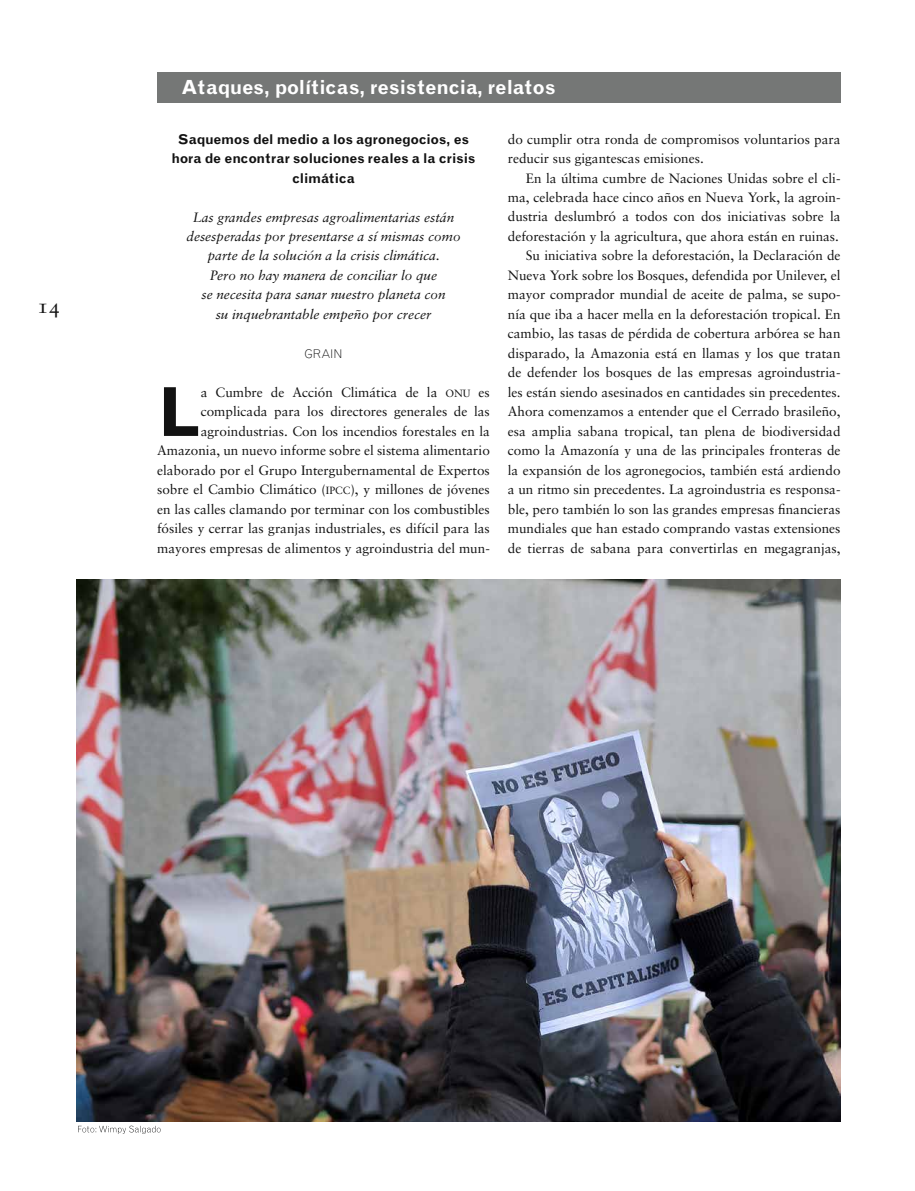
<style>
.page{position:relative;width:915px;height:1191px;background:#fff}
.page>*{position:absolute;margin:0;border:0;box-sizing:border-box;transform-origin:0 0}
.t1{font:700 67.5px "Grotesque";color:#121212}
.t2{font:21px "Sabon Roman SC";color:#121212}
.t3{font:700 19.5px "Grotesque";color:#fff}
.t4{font:13.5px/19.5px "Sabon";color:#121212;text-align:right}
.t5{font:13.5px/19.5px "Sabon Italic Os F";color:#121212;text-align:center}
.t6{font:700 13.5px/19.5px "Grotesque";letter-spacing:-.015em;color:#121212;text-align:center}
.t7{font:300 12px "Grotesque";color:#121212}
.s1{font-size:10.5px}
</style>
<div class="page">
<div style="left:157px;top:72px;width:683px;height:30px;background:#757776"></div>
<img style="left:77px;top:579px;width:763px;height:542px">
<svg style="left:78px;top:1125px;width:83px;height:9px"></svg>
<h2 class="t2" style="left:37px;top:293px;width:25px">14</h2>
<h3 class="t3" style="left:181px;top:75px;width:375px">Ataques, políticas, resistencia, relatos</h3>
<p class="t6" style="left:171px;top:129px;width:305px">Saquemos del medio a los agronegocios, es hora de encontrar soluciones reales a la crisis climática</p>
<p class="t5" style="left:186px;top:207px;width:275px">Las grandes empresas agroalimentarias están desesperadas por presentarse a sí mismas como parte de la solución a la crisis climática.<br>Pero no hay manera de conciliar lo que<br>se necesita para sanar nuestro planeta con<br>su inquebrantable empeño por crecer</p>
<p class="t7" style="left:304px;top:346px;width:39px">GRAIN</p>
<h1 class="t1" style="left:157px;top:372px;width:45px">L</h1>
<p class="t4" style="left:507px;top:129px;width:334px;text-align:left">do cumplir otra ronda de compromisos voluntarios para reducir sus gigantescas emisiones.</p>
<p class="t4" style="left:507px;top:168px;width:334px">En la última cumbre de Naciones Unidas sobre el cli&shy;ma, celebrada hace cinco años en Nueva York, la agroin&shy;dustria deslumbró a todos con dos iniciativas sobre la deforestación y la agricultura, que ahora están en ruinas.<br>Su iniciativa sobre la deforestación, la Declaración de Nueva York sobre los Bosques, defendida por Unilever, el mayor comprador mundial de aceite de palma, se supo&shy;nía que iba a hacer mella en la deforestación tropical. En cambio, las tasas de pérdida de cobertura arbórea se han disparado, la Amazonia está en llamas y los que tratan de defender los bosques de las empresas agroindustria&shy;les están siendo asesinados en cantidades sin precedentes.<br>Ahora comenzamos a entender que el Cerrado brasileño, esa amplia sabana tropical, tan plena de biodiversidad como la Amazonía y una de las principales fronteras de la expansión de los agronegocios, también está ardiendo a un ritmo sin precedentes. La agroindustria es responsa&shy;ble, pero también lo son las grandes empresas financieras mundiales que han estado comprando vastas extensiones de tierras de sabana para convertirlas en megagranjas,</p>
<p class="t4" style="left:157px;top:382px;width:334px">a Cumbre de Acción Climática de la <span class="s1">ONU</span> es complicada para los directores generales de las agroindustrias. Con los incendios forestales en la Amazonia, un nuevo informe sobre el sistema alimentario elaborado por el Grupo Intergubernamental de Expertos sobre el Cambio Climático (<span class="s1">IPCC</span>), y millones de jóvenes en las calles clamando por terminar con los combustibles fósiles y cerrar las granjas industriales, es difícil para las mayores empresas de alimentos y agroindustria del mun-</p>
</div>
